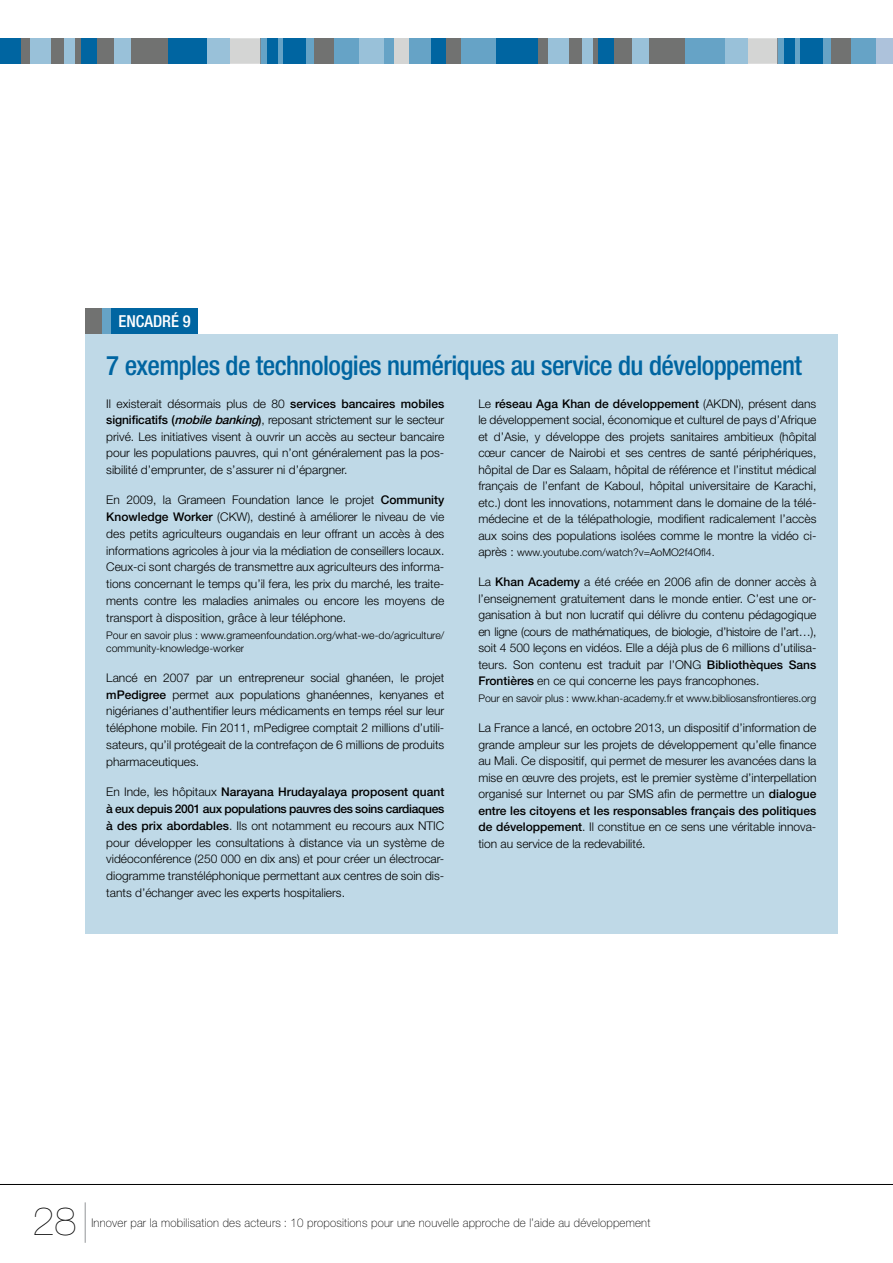
<style>
.page{position:relative;width:893px;height:1263px;background:#fff}
.page>*{position:absolute;margin:0;border:0;box-sizing:border-box;transform-origin:0 0}
.t1{font:200 39.6px "Helvetica Neue LT Std";color:#000}
.t2{font:500 condensed 27px "Helvetica Neue LT Std";letter-spacing:-.02em;color:#0065a1}
.t3{font:500 condensed 16.5px "Helvetica Neue LT Std";color:#fff}
.t4{font:300 12px/16.5px "Helvetica Neue LT Std";color:#000;text-align:justify}
.t5{font:100 12px "Helvetica Neue LT Std";letter-spacing:.02em;color:#000;scale:.95 1}
.t6{font:300 10.5px/12.8px "Helvetica Neue LT Std";color:#000}
.s1{font-weight:500}
.s2{font-weight:500;font-style:italic}
.s3{font-size:12px}
</style>
<div class="page">
<hr style="left:0;top:1184px;width:893px;height:1px;background:#000">
<hr style="left:85px;top:1202px;width:1px;height:41px;background:#939598">
<div style="left:352px;top:38px;width:336px;height:26px;background:#717271"></div>
<div style="left:778px;top:38px;width:115px;height:26px;background:#66a3c6"></div>
<div style="left:832px;top:38px;width:19px;height:26px;background:#717271"></div>
<div style="left:494px;top:38px;width:44px;height:26px;background:#0065a1"></div>
<div style="left:548px;top:38px;width:21px;height:26px;background:#99c1d9"></div>
<div style="left:582px;top:38px;width:11px;height:26px;background:#99c1d9"></div>
<div style="left:598px;top:38px;width:16px;height:26px;background:#0065a1"></div>
<div style="left:632px;top:38px;width:17px;height:26px;background:#99c1d9"></div>
<div style="left:877px;top:38px;width:16px;height:26px;background:#adc2db"></div>
<div style="left:801px;top:38px;width:22px;height:26px;background:#0065a1"></div>
<svg style="left:747px;top:38px;width:31px;height:26px"></svg>
<div style="left:784px;top:38px;width:11px;height:26px;background:#0065a1"></div>
<div style="left:430px;top:38px;width:16px;height:26px;background:#0065a1"></div>
<div style="left:461px;top:38px;width:35px;height:26px;background:#66a3c6"></div>
<div style="left:685px;top:38px;width:41px;height:26px;background:#66a3c6"></div>
<div style="left:725px;top:38px;width:22px;height:26px;background:#99c1d9"></div>
<div style="left:0;top:38px;width:170px;height:26px;background:#717271"></div>
<div style="left:260px;top:38px;width:171px;height:26px;background:#66a3c6"></div>
<div style="left:314px;top:38px;width:19px;height:26px;background:#717271"></div>
<div style="left:0;top:38px;width:20px;height:26px;background:#0065a1"></div>
<div style="left:31px;top:38px;width:20px;height:26px;background:#99c1d9"></div>
<div style="left:65px;top:38px;width:10px;height:26px;background:#99c1d9"></div>
<div style="left:81px;top:38px;width:15px;height:26px;background:#0065a1"></div>
<div style="left:115px;top:38px;width:16px;height:26px;background:#99c1d9"></div>
<div style="left:394px;top:38px;width:14px;height:26px;background:#d4d5d4"></div>
<div style="left:359px;top:38px;width:24px;height:26px;background:#99c1d9"></div>
<div style="left:283px;top:38px;width:22px;height:26px;background:#0065a1"></div>
<svg style="left:230px;top:38px;width:30px;height:26px"></svg>
<div style="left:267px;top:38px;width:10px;height:26px;background:#0065a1"></div>
<div style="left:168px;top:38px;width:41px;height:26px;background:#0065a1"></div>
<div style="left:207px;top:38px;width:23px;height:26px;background:#99c1d9"></div>
<div style="left:111px;top:308px;width:87px;height:26px;background:#0065a1"></div>
<div style="left:85px;top:308px;width:17px;height:26px;background:#717271"></div>
<div style="left:102px;top:308px;width:9px;height:26px;background:#66a3c6"></div>
<div style="left:85px;top:334px;width:753px;height:600px;background:#bfd9e7"></div>
<h3 class="t3" style="left:118px;top:311px;width:74px">Encadré 9</h3>
<h2 class="t2" style="left:106px;top:349px;width:697px">7 exemples de technologies numériques au service du développement</h2>
<p class="t4" style="left:106px;top:395px;width:340px">Il existerait désormais plus de 80 <span class="s1">services bancaires mobiles significatifs (</span><span class="s2">mobilebanking</span><span class="s1">)</span>, reposant strictement sur le secteur privé. Les initiatives visent à ouvrir un accès au secteur bancaire pour les populations pauvres, qui n’ont généralement pas la pos&shy;sibilité d’emprunter, de s’assurer ni d’épargner.</p>
<p class="t4" style="left:106px;top:491px;width:340px">En 2009, la Grameen Foundation lance le projet <span class="s1">Community Knowledge Worker</span> (CKW), destiné à améliorer le niveau de vie des petits agriculteurs ougandais en leur offrant un accès à des informations agricoles à jour via la médiation de conseillers locaux.<br>Ceux-ci sont chargés de transmettre aux agriculteurs des informa&shy;tions concernant le temps qu’il fera, les prix du marché, les traite&shy;ments contre les maladies animales ou encore les moyens de transport à disposition, grâce à leur téléphone.</p>
<p class="t6" style="left:106px;top:628px;width:340px">Pour en savoir plus : www.grameenfoundation.org/what-we-do/agriculture/ community-knowledge-worker</p>
<p class="t4" style="left:106px;top:669px;width:340px">Lancé en 2007 par un entrepreneur social ghanéen, le projet <span class="s1">mPedigree</span> permet aux populations ghanéennes, kenyanes et nigérianes d’authentifier leurs médicaments en temps réel sur leur téléphone mobile. Fin 2011, mPedigree comptait 2 millions d’utili&shy;sateurs, qu’il protégeait de la contrefaçon de 6 millions de produits pharmaceutiques.</p>
<p class="t4" style="left:106px;top:783px;width:340px">En Inde, les hôpitaux <span class="s1">Narayana Hrudayalaya proposent quant à eux depuis 2001 aux populations pauvres des soins cardiaques à des prix abordables</span>. Ils ont notamment eu recours aux NTIC pour développer les consultations à distance via un système de vidéoconférence (250 000 en dix ans) et pour créer un électrocar&shy;diogramme transtéléphonique permettant aux centres de soin dis&shy;tants d’échanger avec les experts hospitaliers.</p>
<p class="t4" style="left:478px;top:395px;width:340px">Le <span class="s1">réseau Aga Khan de développement</span> (AKDN), présent dans le développement social, économique et culturel de pays d’Afrique et d’Asie, y développe des projets sanitaires ambitieux (hôpital cœur cancer de Nairobi et ses centres de santé périphériques, hôpital de Dar es Salaam, hôpital de référence et l’institut médical français de l’enfant de Kaboul, hôpital universitaire de Karachi, etc.) dont les innovations, notamment dans le domaine de la télé&shy;médecine et de la télépathologie, modifient radicalement l’accès aux soins des populations isolées comme le montre la vidéo ci-</p>
<p class="t6" style="left:478px;top:546px;width:238px"><span class="s3">après :</span> www.youtube.com/watch?v=AoMO2f4Ofl4.</p>
<p class="t4" style="left:478px;top:574px;width:340px">La <span class="s1">Khan Academy</span> a été créée en 2006 afin de donner accès à l’enseignement gratuitement dans le monde entier. C’est une or&shy;ganisation à but non lucratif qui délivre du contenu pédagogique en ligne (cours de mathématiques, de biologie, d’histoire de l’art…), soit 4 500 leçons en vidéos. Elle a déjà plus de 6 millions d’utilisa&shy;teurs. Son contenu est traduit par l’ONG <span class="s1">Bibliothèques Sans Frontières</span> en ce qui concerne les pays francophones.</p>
<p class="t6" style="left:478px;top:692px;width:340px">Pour en savoir plus : www.khan-academy.fr et www.bibliosansfrontieres.org</p>
<p class="t4" style="left:478px;top:720px;width:340px">La France a lancé, en octobre 2013, un dispositif d’information de grande ampleur sur les projets de développement qu’elle finance au Mali. Ce dispositif, qui permet de mesurer les avancées dans la mise en œuvre des projets, est le premier système d’interpellation organisé sur Internet ou par SMS afin de permettre un <span class="s1">dialogue entre les citoyens et les responsables français des politiques de développement</span>. Il constitue en ce sens une véritable innova&shy;tion au service de la redevabilité.</p>
<h1 class="t1" style="left:33px;top:1197px;width:46px">28</h1>
<p class="t5" style="left:91px;top:1216px;width:590px">Innover par la mobilisation des acteurs : 10 propositions pour une nouvelle approche de l’aide au développement</p>
</div>
